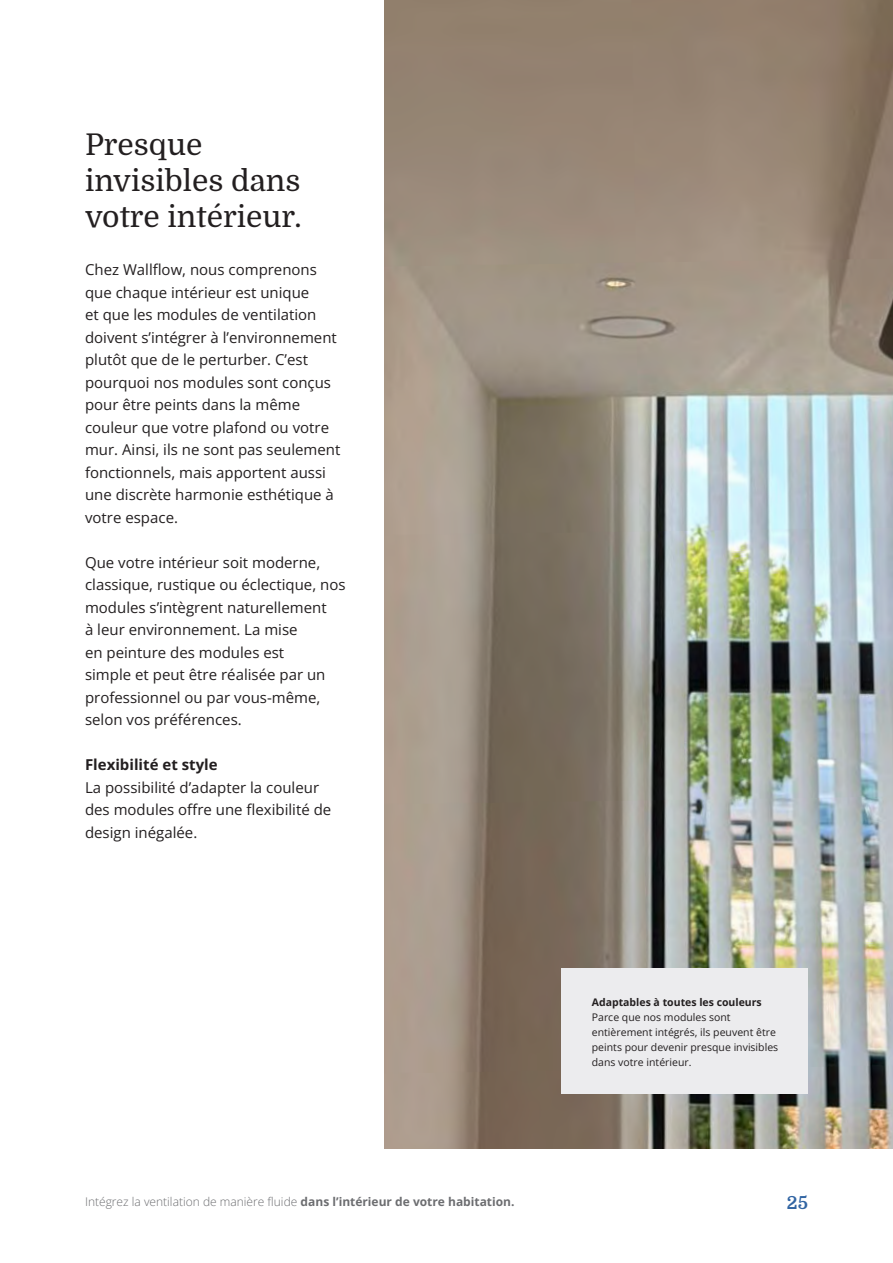
<style>
.page{position:relative;width:893px;height:1263px;background:#fff}
.page>*{position:absolute;margin:0;border:0;box-sizing:border-box;transform-origin:0 0}
.t1{font:30px/36px "Domine";color:#231f20}
.t2{font:700 18px "Domine";color:#3265a3}
.t3{font:15px/22.5px "Open Sans";color:#231f20}
.t4{font:700 15px "Open Sans";color:#231f20}
.t5{font:300 12px "Open Sans";color:#6c6d70}
.t6{font:10.5px/15px "Open Sans";color:#231f20}
.t7{font:700 10.5px "Open Sans";color:#231f20}
.s1{font-weight:700}
</style>
<div class="page">
<img style="left:385px;top:0;width:508px;height:1148px">
<div style="left:561px;top:968px;width:247px;height:126px;background:#ececee"></div>
<h1 class="t1" style="left:85px;top:127px;width:218px">Presque invisibles dans votre intérieur.</h1>
<p class="t3" style="left:85px;top:258px;width:257px">Chez Wallflow, nous comprenons que chaque intérieur est unique<br>et que les modules de ventilation doivent s’intégrer à l’environnement plutôt que de le perturber. C’est pourquoi nos modules sont conçus pour être peints dans la même couleur que votre plafond ou votre mur. Ainsi, ils ne sont pas seulement fonctionnels, mais apportent aussi une discrète harmonie esthétique à votre espace.</p>
<p class="t3" style="left:85px;top:550px;width:262px">Que votre intérieur soit moderne, classique, rustique ou éclectique, nos modules s’intègrent naturellement<br>à leur environnement. La mise<br>en peinture des modules est<br>simple et peut être réalisée par un professionnel ou par vous-même, selon vos préférences.</p>
<p class="t4" style="left:85px;top:754px;width:134px">Flexibilité et style</p>
<p class="t3" style="left:85px;top:775px;width:248px">La possibilité d’adapter la couleur des modules offre une flexibilité de design inégalée.</p>
<p class="t7" style="left:592px;top:995px;width:171px">Adaptables à toutes les couleurs</p>
<p class="t6" style="left:592px;top:1009px;width:188px">Parce que nos modules sont entièrement intégrés, ils peuvent être peints pour devenir presque invisibles dans votre intérieur.</p>
<p class="t5" style="left:85px;top:1193px;width:431px">Intégrez la ventilation de manière fluide <span class="s1">dans l’intérieur de votre habitation.</span></p>
<p class="t2" style="left:787px;top:1193px;width:22px">25</p>
</div>
